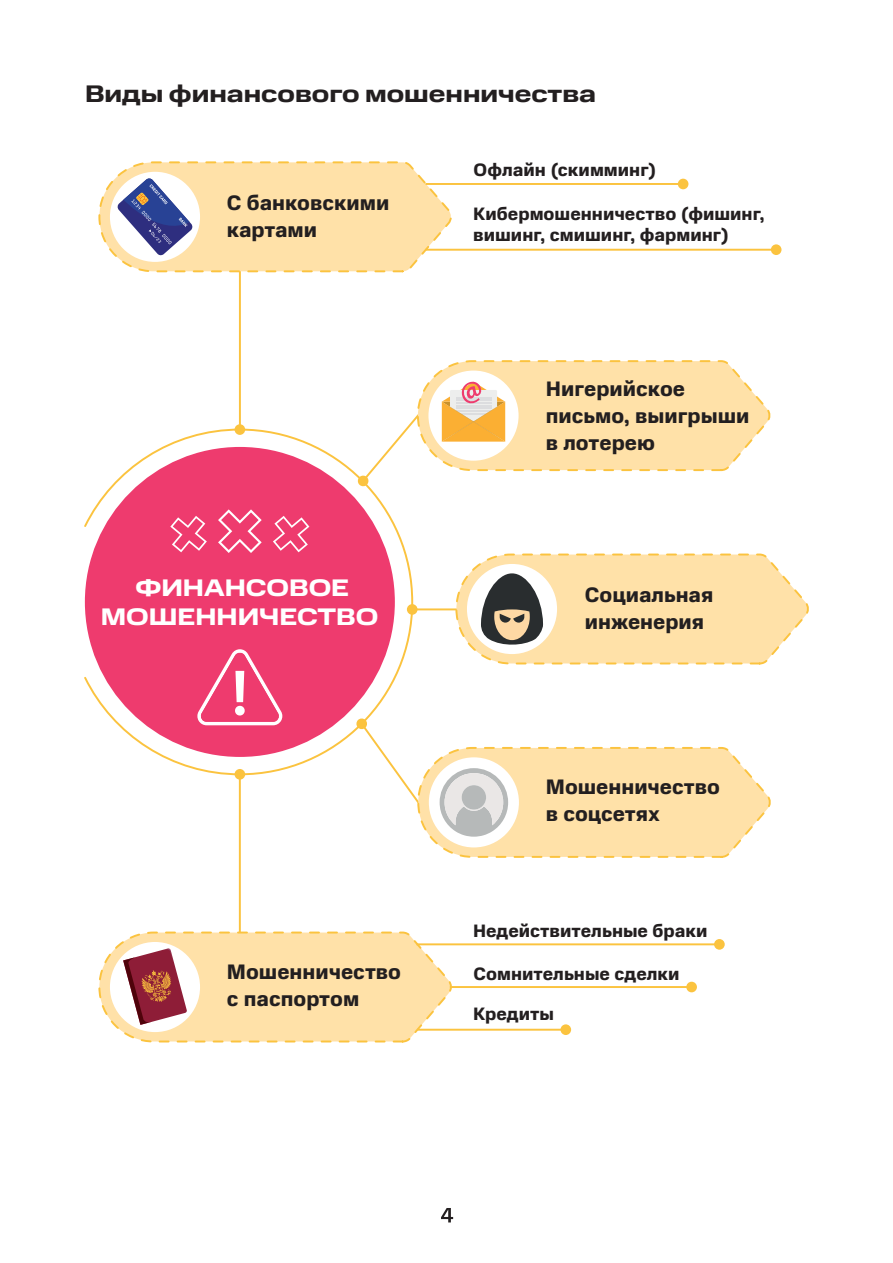
<style>
.page{position:relative;width:893px;height:1263px;background:#fff}
.page>*{position:absolute;margin:0;border:0;box-sizing:border-box;transform-origin:0 0}
.t1{font:700 24px "MTS Wide";color:#231f20}
.t2{font:700 24px/28.8px "MTS Wide";color:#fff;text-align:center}
.t3{font:700 21px/27px "MTS Sans";color:#231f20}
.t4{font:700 18px/21px "MTS Sans";color:#231f20}
</style>
<div class="page">
<svg style="left:441px;top:1208px;width:12px;height:14px"></svg>
<svg style="left:84px;top:428px;width:330px;height:348px"></svg>
<div style="left:85px;top:447px;width:310px;height:310px;background:#ee3b6e;border-radius:50%"></div>
<hr style="left:239px;top:271px;width:2px;height:159px;background:#fbc33f">
<hr style="left:412px;top:608px;width:44px;height:2px;background:#fbc33f">
<hr style="left:239px;top:774px;width:2px;height:158px;background:#fbc33f">
<div style="left:235px;top:424px;width:10px;height:11px;background:#fbc33f;border-radius:50%"></div>
<div style="left:407px;top:604px;width:11px;height:11px;background:#fbc33f;border-radius:50%"></div>
<div style="left:235px;top:769px;width:10px;height:11px;background:#fbc33f;border-radius:50%"></div>
<svg style="left:197px;top:649px;width:86px;height:76px"></svg>
<svg style="left:218px;top:509px;width:44px;height:44px"></svg>
<svg style="left:170px;top:516px;width:37px;height:36px"></svg>
<svg style="left:273px;top:516px;width:36px;height:36px"></svg>
<svg style="left:357px;top:360px;width:414px;height:127px"></svg>
<div style="left:678px;top:179px;width:10px;height:10px;background:#fbc33f;border-radius:50%"></div>
<div style="left:771px;top:244px;width:10px;height:11px;background:#fbc33f;border-radius:50%"></div>
<hr style="left:426px;top:183px;width:257px;height:2px;background:#fbc33f">
<hr style="left:426px;top:249px;width:350px;height:2px;background:#fbc33f">
<svg style="left:98px;top:161px;width:356px;height:112px"></svg>
<svg style="left:356px;top:718px;width:415px;height:140px"></svg>
<div style="left:462px;top:785px;width:24px;height:24px;background:#b6b9b9;border-radius:50%"></div>
<div style="left:714px;top:939px;width:11px;height:11px;background:#fbc33f;border-radius:50%"></div>
<div style="left:686px;top:982px;width:11px;height:10px;background:#fbc33f;border-radius:50%"></div>
<div style="left:560px;top:1024px;width:11px;height:11px;background:#fbc33f;border-radius:50%"></div>
<hr style="left:417px;top:943px;width:302px;height:2px;background:#fbc33f">
<hr style="left:451px;top:986px;width:241px;height:2px;background:#fbc33f">
<hr style="left:418px;top:1029px;width:148px;height:2px;background:#fbc33f">
<svg style="left:98px;top:930px;width:356px;height:113px"></svg>
<svg style="left:454px;top:553px;width:355px;height:112px"></svg>
<p class="t1" style="left:85px;top:80px;width:512px">Виды финансового мошенничества</p>
<p class="t3" style="left:227px;top:190px;width:164px">С банковскими картами</p>
<p class="t2" style="left:101px;top:573px;width:279px">ФИНАНСОВОЕ<br>МОШЕННИЧЕСТВО</p>
<p class="t3" style="left:227px;top:958px;width:176px">Мошенничество с паспортом</p>
<p class="t4" style="left:473px;top:159px;width:184px">Офлайн (скимминг)</p>
<p class="t4" style="left:473px;top:203px;width:293px">Кибермошенничество (фишинг, вишинг, смишинг, фарминг)</p>
<p class="t3" style="left:546px;top:375px;width:205px">Нигерийское письмо, выигрыши в лотерею</p>
<p class="t3" style="left:585px;top:581px;width:130px">Социальная инженерия</p>
<p class="t3" style="left:546px;top:773px;width:176px">Мошенничество в соцсетях</p>
<p class="t4" style="left:473px;top:920px;width:236px">Недействительные браки</p>
<p class="t4" style="left:473px;top:963px;width:208px">Сомнительные сделки</p>
<p class="t4" style="left:473px;top:1003px;width:82px">Кредиты</p>
</div>
